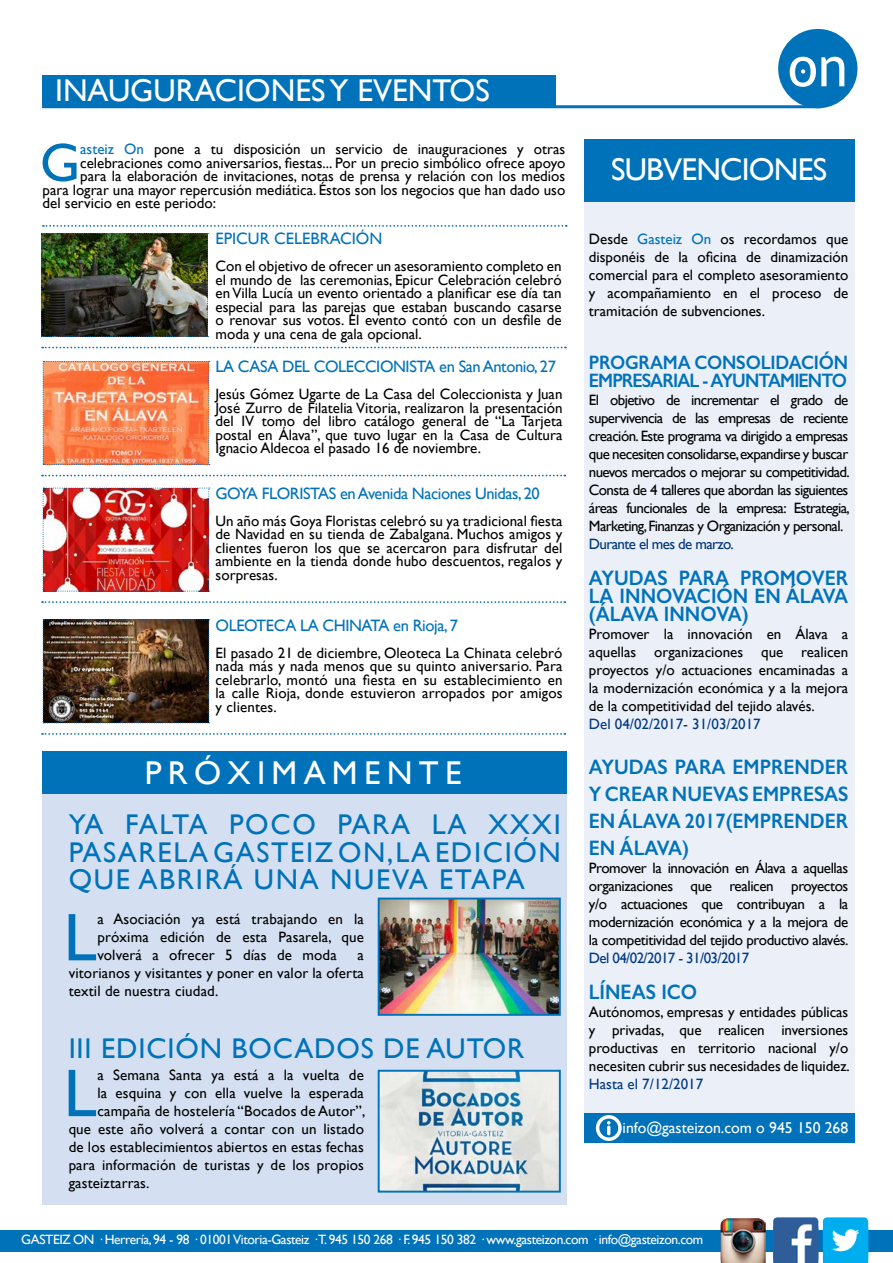
<style>
.page{position:relative;width:893px;height:1263px;background:#fff}
.page>*{position:absolute;margin:0;border:0;box-sizing:border-box;transform-origin:0 0}
.t1{font:67.8px "Gill Sans";color:#0072ba}
.t2{font:55.5px "Trebuchet MS";color:#fff}
.t3{font:54.6px "Gill Sans";color:#0072ba}
.t4{font:33px "Gill Sans";letter-spacing:.19em;color:#fff}
.t5{font:31.5px "Gill Sans";color:#fff}
.t6{font:31.5px "Gill Sans";letter-spacing:-.025em;color:#fff}
.t7{font:28.5px/27.2px "Gill Sans";letter-spacing:.06em;color:#0072ba;text-align:justify}
.t8{font:28.5px "Gill Sans";letter-spacing:.03em;color:#0072ba}
.t9{font:600 21px/27px "Gill Sans";color:#0072ba;text-align:justify;scale:.92 1}
.t10{font:600 19.5px/18px "Gill Sans";letter-spacing:-.05em;color:#0072ba;scale:.92 1}
.t11{font:16.5px "Gill Sans";letter-spacing:-.025em;color:#0072ba}
.t12{font:16.5px "Gill Sans";color:#0072ba}
.t13{font:15.75px "Gill Sans";color:#fff}
.t14{font:15px/18px "Gill Sans";color:#000;text-align:justify}
.t15{font:15px "Gill Sans";color:#003882}
.t16{font:15px "Gill Sans";letter-spacing:-.04em;color:#003882}
.t17{font:15px "Gill Sans";letter-spacing:-.04em;color:#003679}
.t18{font:13.5px "Gill Sans";letter-spacing:-.03em;color:#fff}
.s1{color:#0072ba}
</style>
<div class="page">
<div style="left:0;top:1230px;width:893px;height:21px;background:#0072ba"></div>
<div style="left:42px;top:751px;width:525px;height:453px;background:#d4e0f1"></div>
<div style="left:42px;top:751px;width:525px;height:42px;background:#0072ba"></div>
<div style="left:43px;top:75px;width:513px;height:33px;background:#0072ba"></div>
<hr style="left:43px;top:105px;width:778px;height:3px;background:#0072ba">
<svg style="left:42px;top:347px;width:524px;height:1px"></svg>
<svg style="left:43px;top:225px;width:524px;height:2px"></svg>
<svg style="left:42px;top:475px;width:523px;height:1px"></svg>
<svg style="left:42px;top:601px;width:523px;height:2px"></svg>
<svg style="left:42px;top:733px;width:523px;height:2px"></svg>
<svg style="left:43px;top:361px;width:167px;height:104px"></svg>
<img style="left:43px;top:487px;width:167px;height:105px">
<img style="left:43px;top:619px;width:167px;height:104px">
<img style="left:41px;top:233px;width:167px;height:104px">
<img style="left:773px;top:1262px;width:45px;height:1px">
<img style="left:773px;top:1217px;width:45px;height:45px">
<img style="left:823px;top:1217px;width:45px;height:46px">
<img style="left:720px;top:1218px;width:46px;height:45px">
<div style="left:585px;top:202px;width:270px;height:916px;background:#eaeff8"></div>
<div style="left:585px;top:1113px;width:270px;height:30px;background:#0072ba"></div>
<div style="left:585px;top:139px;width:270px;height:63px;background:#0072ba"></div>
<svg style="left:596px;top:1115px;width:26px;height:26px"></svg>
<img style="left:381px;top:1073px;width:177px;height:116px">
<div style="left:378px;top:1070px;width:183px;height:122px;border:2px solid #0072ba"></div>
<img style="left:381px;top:900px;width:177px;height:113px">
<div style="left:378px;top:897px;width:183px;height:119px;border:2px solid #0072ba"></div>
<div style="left:778px;top:29px;width:79px;height:79px;background:#0072ba;border-radius:50%"></div>
<svg style="left:801px;top:69px;width:4px;height:5px"></svg>
<h3 class="t5" style="left:55px;top:72px;width:436px">INAUGURACIONES Y EVENTOS</h3>
<h3 class="t3" style="left:40px;top:131px;width:42px">G</h3>
<p class="t14" style="left:80px;top:140px;width:487px"><span class="s1">asteiz On</span> pone a tu disposición un servicio de inauguraciones y otras</p>
<p class="t14" style="left:80px;top:153px;width:487px">celebraciones como aniversarios, fiestas... Por un precio simbólico ofrece apoyo</p>
<p class="t14" style="left:80px;top:167px;width:487px">para la elaboración de invitaciones, notas de prensa y relación con los medios</p>
<p class="t14" style="left:43px;top:180px;width:524px">para lograr una mayor repercusión mediática. Éstos son los negocios que han dado uso</p>
<p class="t14" style="left:43px;top:194px;width:175px">del servicio en este periodo:</p>
<p class="t12" style="left:215px;top:229px;width:168px">EPICUR CELEBRACIÓN</p>
<p class="t14" style="left:215px;top:259px;width:348px;line-height:13.5px">Con el objetivo de ofrecer un asesoramiento completo en el mundo de las ceremonias, Epicur Celebración celebró en Villa Lucía un evento orientado a planificar ese día tan especial para las parejas que estaban buscando casarse o renovar sus votos. El evento contó con un desfile de moda y una cena de gala opcional.</p>
<p class="t11" style="left:215px;top:357px;width:342px">LA CASA DEL COLECCIONISTA en San Antonio, 27</p>
<p class="t14" style="left:215px;top:387px;width:348px;line-height:13.5px">Jesús Gómez Ugarte de La Casa del Coleccionista y Juan José Zurro de Filatelia Vitoria, realizaron la presentación del IV tomo del libro catálogo general de “La Tarjeta postal en Álava”, que tuvo lugar en la Casa de Cultura Ignacio Aldecoa el pasado 16 de noviembre.</p>
<p class="t11" style="left:215px;top:484px;width:326px">GOYA FLORISTAS en Avenida Naciones Unidas, 20</p>
<p class="t14" style="left:215px;top:514px;width:349px;line-height:13.5px">Un año más Goya Floristas celebró su ya tradicional fiesta de Navidad en su tienda de Zabalgana. Muchos amigos y clientes fueron los que se acercaron para disfrutar del ambiente en la tienda donde hubo descuentos, regalos y sorpresas.</p>
<p class="t11" style="left:215px;top:615px;width:244px">OLEOTECA LA CHINATA en Rioja, 7</p>
<p class="t14" style="left:215px;top:646px;width:349px;line-height:13.5px">El pasado 21 de diciembre, Oleoteca La Chinata celebró nada más y nada menos que su quinto aniversario. Para celebrarlo, montó una fiesta en su establecimiento en la calle Rioja, donde estuvieron arropados por amigos y clientes.</p>
<h3 class="t4" style="left:145px;top:754px;width:318px">PRÓXIMAMENTE</h3>
<h3 class="t7" style="left:69px;top:811px;width:494px">YA FALTA POCO PARA LA XXXI PASARELA GASTEIZ ON, LA EDICIÓN QUE ABRIRÁ UNA NUEVA ETAPA</h3>
<h1 class="t1" style="left:64px;top:897px;width:35px">L</h1>
<p class="t14" style="left:97px;top:910px;width:268px">a Asociación ya está trabajando en la próxima edición de esta Pasarela, que volverá a ofrecer 5 días de moda</p>
<p class="t14" style="left:69px;top:946px;width:297px;text-indent:289px">a vitorianos y visitantes y poner en valor la oferta textil de nuestra ciudad.</p>
<h3 class="t8" style="left:69px;top:1032px;width:457px">III EDICIÓN BOCADOS DE AUTOR</h3>
<h1 class="t1" style="left:64px;top:1053px;width:35px">L</h1>
<p class="t14" style="left:97px;top:1066px;width:268px">a Semana Santa ya está a la vuelta de</p>
<p class="t14" style="left:97px;top:1084px;width:268px">la esquina y con ella vuelve la esperada</p>
<p class="t14" style="left:97px;top:1102px;width:269px">campaña de hostelería “Bocados de Autor”,</p>
<p class="t14" style="left:69px;top:1120px;width:297px">que este año volverá a contar con un listado</p>
<p class="t14" style="left:69px;top:1138px;width:297px">de los establecimientos abiertos en estas fechas</p>
<p class="t14" style="left:69px;top:1156px;width:297px">para información de turistas y de los propios</p>
<p class="t14" style="left:69px;top:1174px;width:82px">gasteiztarras.</p>
<h2 class="t2" style="left:788px;top:34px;width:62px">on</h2>
<h3 class="t6" style="left:611px;top:151px;width:218px">SUBVENCIONES</h3>
<p class="t14" style="left:589px;top:230px;width:261px">Desde <span class="s1">Gasteiz On</span> os recordamos que disponéis de la oficina de dinamización comercial para el completo asesoramiento y acompañamiento en el proceso de tramitación de subvenciones.</p>
<h3 class="t10" style="left:589px;top:353px;width:283px">PROGRAMA CONSOLIDACIÓN<br>EMPRESARIAL - AYUNTAMIENTO</h3>
<p class="t14" style="left:589px;top:391px;width:262px">El objetivo de incrementar el grado de supervivencia de las empresas de reciente creación. Este programa va dirigido a empresas que necesiten consolidarse,expandirse y buscar nuevos mercados o mejorar su competitividad.<br>Consta de 4 talleres que abordan las siguientes áreas funcionales de la empresa: Estrategia, Marketing, Finanzas y Organización y personal.</p>
<p class="t17" style="left:589px;top:535px;width:146px">Durante el mes de marzo.</p>
<h3 class="t9" style="left:589px;top:569px;width:283px;line-height:18px">AYUDAS PARA PROMOVER LA INNOVACIÓN EN ÁLAVA (ÁLAVA INNOVA)</h3>
<p class="t14" style="left:589px;top:625px;width:261px">Promover la innovación en Álava a aquellas organizaciones que realicen proyectos y/o actuaciones encaminadas a la modernización económica y a la mejora de la competitividad del tejido alavés.</p>
<p class="t15" style="left:589px;top:715px;width:173px">Del 04/02/2017- 31/03/2017</p>
<h3 class="t9" style="left:589px;top:753px;width:283px">AYUDAS PARA EMPRENDER Y CREAR NUEVAS EMPRESAS EN ÁLAVA 2017(EMPRENDER EN ÁLAVA)</h3>
<p class="t14" style="left:589px;top:859px;width:261px">Promover la innovación en Álava a aquellas organizaciones que realicen proyectos y/o actuaciones que contribuyan a la modernización económica y a la mejora de la competitividad del tejido productivo alavés.</p>
<p class="t16" style="left:589px;top:949px;width:162px">Del 04/02/2017 - 31/03/2017</p>
<h3 class="t9" style="left:589px;top:978px;width:119px">LÍNEAS ICO</h3>
<p class="t14" style="left:589px;top:1003px;width:262px">Autónomos, empresas y entidades públicas y privadas, que realicen inversiones productivas en territorio nacional y/o necesiten cubrir sus necesidades de liquidez.</p>
<p class="t15" style="left:589px;top:1075px;width:116px">Hasta el 7/12/2017</p>
<p class="t13" style="left:623px;top:1118px;width:227px">info@gasteizon.com o 945 150 268</p>
<p class="t18" style="left:21px;top:1232px;width:683px">GASTEIZ ON · Herrería, 94 - 98 · 01001 Vitoria-Gasteiz · T. 945 150 268 · F. 945 150 382 · www.gasteizon.com · info@gasteizon.com</p>
</div>
